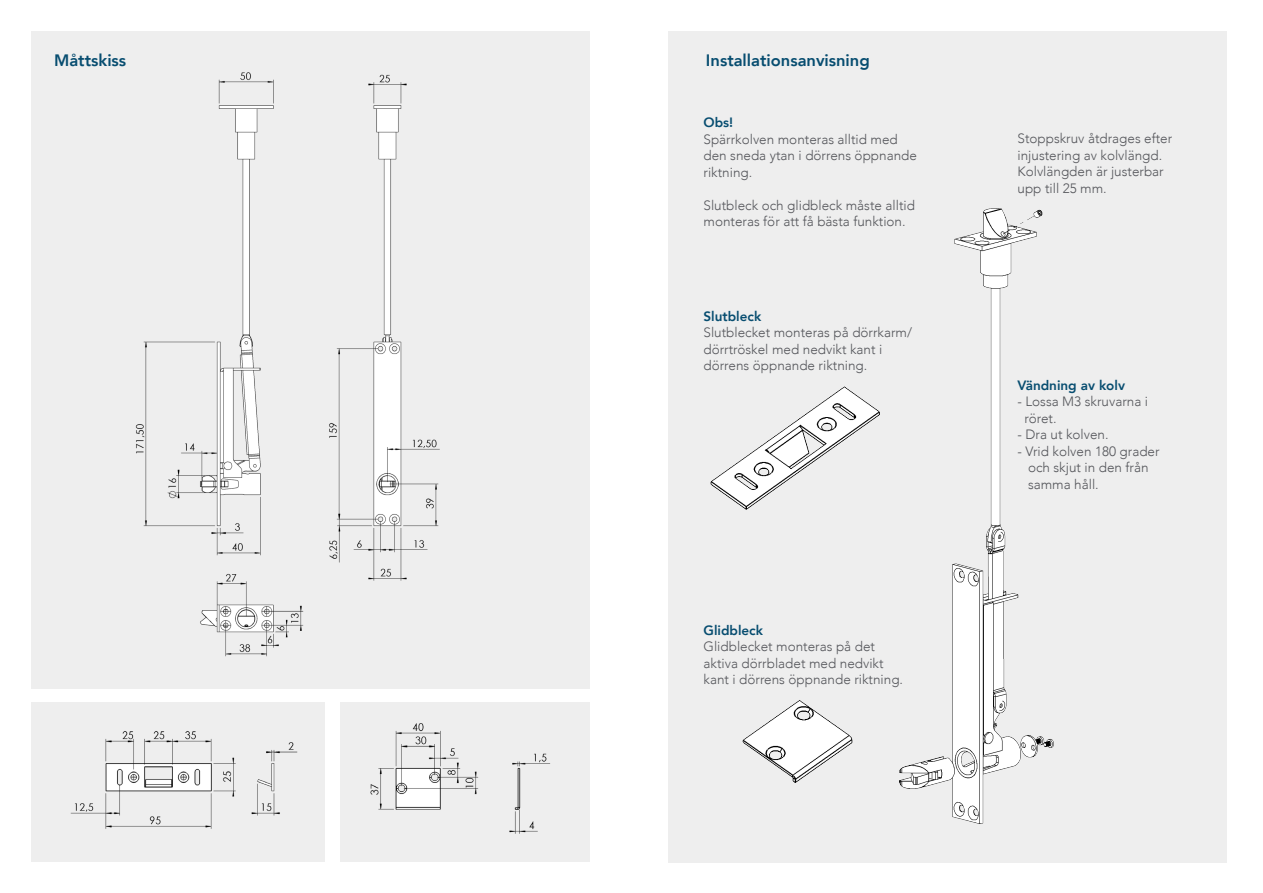
<style>
.page{position:relative;width:1263px;height:893px;background:#fff}
.page>*{position:absolute;margin:0;border:0;box-sizing:border-box;transform-origin:0 0}
.t1{font:800 16.5px "Avenir LT Com";color:#074d70}
.t2{font:300 13.5px/16.5px "Avenir LT Com";color:#54555a}
.t3{font:800 13.5px "Avenir LT Com";color:#074d70}
</style>
<div class="page">
<div style="left:340px;top:703px;width:250px;height:159px;background:#eee"></div>
<div style="left:31px;top:703px;width:293px;height:159px;background:#eee"></div>
<div style="left:31px;top:31px;width:559px;height:657px;background:#eee"></div>
<img style="left:135px;top:72px;width:305px;height:585px">
<img style="left:370px;top:723px;width:181px;height:111px">
<img style="left:70px;top:731px;width:228px;height:98px">
<div style="left:668px;top:31px;width:559px;height:831px;background:#eee"></div>
<img style="left:742px;top:700px;width:111px;height:83px">
<img style="left:710px;top:386px;width:170px;height:124px">
<img style="left:899px;top:208px;width:155px;height:616px">
<p class="t1" style="left:54px;top:51px;width:74px">Måttskiss</p>
<p class="t1" style="left:706px;top:51px;width:165px">Installationsanvisning</p>
<p class="t3" style="left:703px;top:114px;width:31px">Obs!</p>
<p class="t2" style="left:703px;top:131px;width:215px">Spärrkolven monteras alltid med den sneda ytan i dörrens öppnande riktning.</p>
<p class="t2" style="left:703px;top:197px;width:213px">Slutbleck och glidbleck måste alltid monteras för att få bästa funktion.</p>
<p class="t3" style="left:703px;top:308px;width:59px">Slutbleck</p>
<p class="t2" style="left:703px;top:324px;width:210px">Slutblecket monteras på dörrkarm/ dörrtröskel med nedvikt kant i dörrens öppnande riktning.</p>
<p class="t3" style="left:703px;top:622px;width:61px">Glidbleck</p>
<p class="t2" style="left:703px;top:639px;width:201px">Glidblecket monteras på det aktiva dörrbladet med nedvikt kant i dörrens öppnande riktning.</p>
<p class="t2" style="left:1017px;top:131px;width:156px">Stoppskruv åtdrages efter injustering av kolvlängd.<br>Kolvlängden är justerbar upp till 25 mm.</p>
<p class="t3" style="left:1017px;top:377px;width:109px">Vändning av kolv</p>
<p class="t2" style="left:1017px;top:393px;width:132px">- Lossa M3 skruvarna i</p>
<p class="t2" style="left:1024px;top:410px;width:34px">röret.</p>
<p class="t2" style="left:1017px;top:426px;width:93px">- Dra ut kolven.</p>
<p class="t2" style="left:1017px;top:443px;width:144px">- Vrid kolven 180 grader</p>
<p class="t2" style="left:1028px;top:459px;width:122px">och skjut in den från</p>
<p class="t2" style="left:1028px;top:476px;width:72px">samma håll.</p>
</div>
